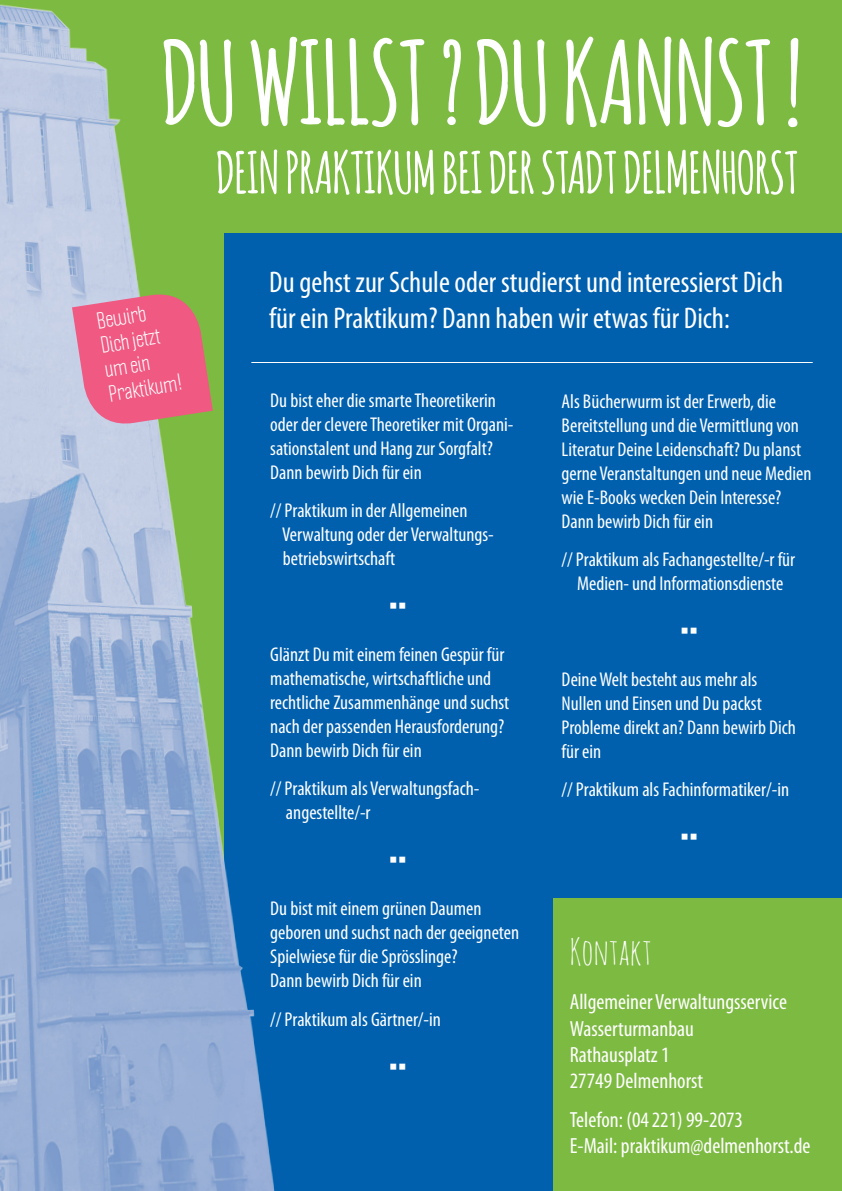
<style>
.page{position:relative;width:842px;height:1191px;background:#7dba42}
.page>*{position:absolute;margin:0;border:0;box-sizing:border-box;transform-origin:0 0}
.t1{font:700 113px "Amatic";color:#fff}
.t2{font:700 56.4px "Amatic";color:#fff}
.t3{font:36px "Amatic SC";color:#fff}
.t4{font:condensed 30px "Myriad Pro";color:#fff}
.t5{font:condensed 22px "Myriad Pro";color:#fff}
.t6{font:20.4px "Politica";color:#fff}
.t7{font:condensed 20px/24px "Myriad Pro";color:#fff}
</style>
<div class="page">
<div style="left:224px;top:234px;width:618px;height:957px;background:#0160ae"></div>
<hr style="left:251px;top:362px;width:562px;height:1px;background:#fff">
<img style="left:0;top:4px;width:286px;height:1187px">
<div style="left:554px;top:899px;width:288px;height:292px;background:#7dba42"></div>
<svg style="left:72px;top:288px;width:141px;height:141px;background:#da7687"></svg>
<p class="t1" style="left:162px;top:2px;width:641px">DU WILLST ?DU KANNST !</p>
<p class="t2" style="left:216px;top:132px;width:583px">DEIN PRAKTIKUM BEI DER STADT DELMENHORST</p>
<p class="t6" style="left:95px;top:309px;width:51px;rotate:-10deg">Bewirb</p>
<p class="t6" style="left:99px;top:333px;width:61px;rotate:-10deg">Dich jetzt</p>
<p class="t6" style="left:103px;top:357px;width:47px;rotate:-10deg">um ein</p>
<p class="t6" style="left:107px;top:381px;width:76px;rotate:-10deg">Praktikum!</p>
<p class="t4" style="left:269px;top:264px;width:515px">Du gehst zur Schule oder studierst und interessierst Dich</p>
<p class="t4" style="left:269px;top:300px;width:462px">für ein Praktikum? Dann haben wir etwas für Dich:</p>
<p class="t7" style="left:270px;top:388px;width:245px">Du bist eher die smarte Theoretikerin oder der clevere Theoretiker mit Organi&shy;sationstalent und Hang zur Sorgfalt?</p>
<p class="t7" style="left:270px;top:460px;width:153px">Dann bewirb Dich für ein</p>
<p class="t7" style="left:270px;top:498px;width:199px">// Praktikum in der Allgemeinen</p>
<p class="t7" style="left:282px;top:522px;width:213px">Verwaltung oder der Verwaltungs-</p>
<p class="t7" style="left:283px;top:546px;width:114px">betriebswirtschaft</p>
<p class="t7" style="left:270px;top:642px;width:241px">Glänzt Du mit einem feinen Gespür für mathematische, wirtschaftliche und rechtliche Zusammenhänge und suchst nach der passenden Herausforderung?</p>
<p class="t7" style="left:270px;top:738px;width:153px">Dann bewirb Dich für ein</p>
<p class="t7" style="left:270px;top:776px;width:211px">// Praktikum als Verwaltungsfach-</p>
<p class="t7" style="left:286px;top:800px;width:86px">angestellte/-r</p>
<p class="t7" style="left:270px;top:896px;width:213px">Du bist mit einem grünen Daumen</p>
<p class="t7" style="left:270px;top:920px;width:250px">geboren und suchst nach der geeigneten<br>Spielwiese für die Sprösslinge?</p>
<p class="t7" style="left:270px;top:968px;width:153px">Dann bewirb Dich für ein</p>
<p class="t7" style="left:270px;top:1006px;width:172px">// Praktikum als Gärtner/-in</p>
<p class="t7" style="left:562px;top:389px;width:216px">Als Bücherwurm ist der Erwerb, die</p>
<p class="t7" style="left:562px;top:413px;width:251px">Bereitstellung und die Vermittlung von Literatur Deine Leidenschaft? Du planst gerne Veranstaltungen und neue Medien wie E-Books wecken Dein Interesse?</p>
<p class="t7" style="left:562px;top:509px;width:153px">Dann bewirb Dich für ein</p>
<p class="t7" style="left:562px;top:547px;width:235px">// Praktikum als Fachangestellte/-r für</p>
<p class="t7" style="left:577px;top:571px;width:208px">Medien- und Informationsdienste</p>
<p class="t7" style="left:562px;top:667px;width:197px">Deine Welt besteht aus mehr als</p>
<p class="t7" style="left:562px;top:691px;width:202px">Nullen und Einsen und Du packst</p>
<p class="t7" style="left:562px;top:715px;width:236px">Probleme direkt an? Dann bewirb Dich für ein</p>
<p class="t7" style="left:562px;top:777px;width:229px">// Praktikum als Fachinformatiker/-in</p>
<p class="t3" style="left:570px;top:928px;width:83px">Kontakt</p>
<p class="t5" style="left:570px;top:988px;width:219px">Allgemeiner Verwaltungsservice</p>
<p class="t5" style="left:570px;top:1015px;width:126px">Wasserturmanbau</p>
<p class="t5" style="left:570px;top:1041px;width:101px">Rathausplatz 1</p>
<p class="t5" style="left:570px;top:1067px;width:135px">27749 Delmenhorst</p>
<p class="t5" style="left:570px;top:1106px;width:175px">Telefon: (04221) 99-2073</p>
<p class="t5" style="left:570px;top:1132px;width:242px">E-Mail: praktikum@delmenhorst.de</p>
</div>
